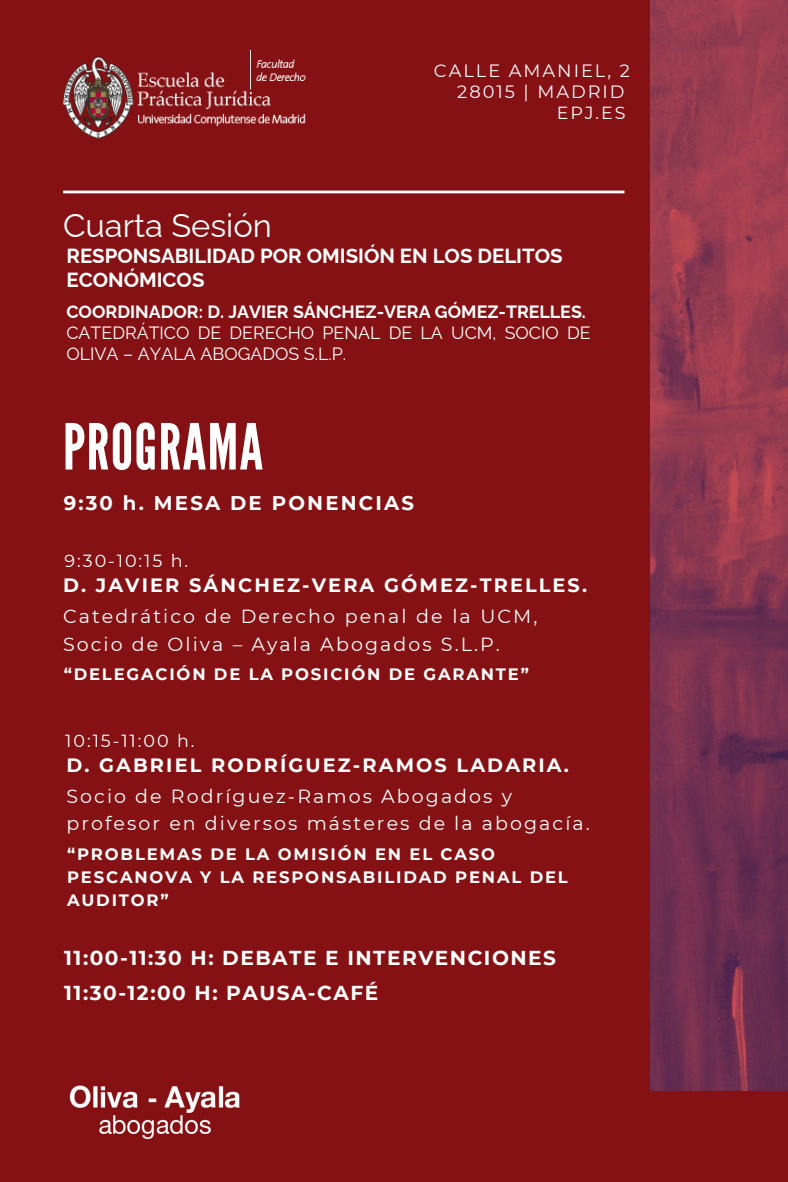
<style>
.page{position:relative;width:788px;height:1182px;background:#fff}
.page>*{position:absolute;margin:0;border:0;box-sizing:border-box;transform-origin:0 0}
.t1{font:63.35px "League Gothic";letter-spacing:.02em;color:#fff}
.t2{font:32.73px "Raleway";color:#fff}
.t3{font:700 20.39px/24.3px "Raleway";color:#fff}
.t4{font:700 20.12px/35.4px "Montserrat";letter-spacing:.075em;color:#fff}
.t5{font:700 19.78px "Montserrat";letter-spacing:.11em;color:#fff}
.t6{font:700 19.25px "Montserrat";letter-spacing:.11em;color:#fff}
.t7{font:18.99px/27.6px "Montserrat";letter-spacing:.11em;color:#fff}
.t8{font:17.76px/21px "Raleway";color:#fff}
.t9{font:700 17.76px "Raleway";color:#fff}
.t10{font:17.76px/21px "Montserrat";letter-spacing:.11em;color:#fbf9ff;text-align:right}
.t11{font:17.5px "Montserrat";letter-spacing:.11em;color:#fff}
.t12{font:700 16.45px/22.9px "Montserrat";letter-spacing:.11em;color:#fff}
</style>
<div class="page">
<img style="left:649px;top:0;width:139px;height:1181px">
<div style="left:0;top:0;width:649px;height:1181px;background:#851114"></div>
<div style="left:0;top:1091px;width:787px;height:90px;background:#851114"></div>
<img style="left:69px;top:1085px;width:171px;height:55px">
<img style="left:63px;top:51px;width:243px;height:88px">
<hr style="left:63px;top:190px;width:561px;height:3px;background:#fff">
<p class="t10" style="left:434px;top:60px;width:197px">CALLE AMANIEL, 2<br>28015 | MADRID</p>
<p class="t2" style="left:63px;top:206px;width:210px">Cuarta Sesión</p>
<p class="t11" style="left:556px;top:102px;width:70px">EPJ.ES</p>
<p class="t3" style="left:66px;top:243px;width:497px">RESPONSABILIDAD POR OMISIÓN EN LOS DELITOS<br>ECONÓMICOS</p>
<p class="t9" style="left:66px;top:301px;width:521px">COORDINADOR: D. JAVIER SÁNCHEZ-VERA GÓMEZ-TRELLES.</p>
<p class="t8" style="left:66px;top:322px;width:525px">CATEDRÁTICO DE DERECHO PENAL DE LA UCM, SOCIO DE<br>OLIVA – AYALA ABOGADOS S.L.P.</p>
<p class="t1" style="left:63px;top:410px;width:202px">PROGRAMA</p>
<p class="t5" style="left:64px;top:491px;width:352px">9:30 h. MESA DE PONENCIAS</p>
<p class="t11" style="left:65px;top:549px;width:125px">9:30-10:15 h.</p>
<p class="t6" style="left:63px;top:573px;width:525px">D. JAVIER SÁNCHEZ-VERA GÓMEZ-TRELLES.</p>
<p class="t7" style="left:63px;top:602px;width:476px">Catedrático de Derecho penal de la UCM,<br>Socio de Oliva – Ayala Abogados S.L.P.</p>
<p class="t12" style="left:64px;top:662px;width:467px">“DELEGACIÓN DE LA POSICIÓN DE GARANTE”</p>
<p class="t11" style="left:65px;top:729px;width:131px">10:15-11:00 h.</p>
<p class="t6" style="left:66px;top:753px;width:504px">D. GABRIEL RODRÍGUEZ-RAMOS LADARIA.</p>
<p class="t7" style="left:66px;top:782px;width:525px">Socio de Rodríguez-Ramos Abogados y profesor en diversos másteres de la abogacía.</p>
<p class="t12" style="left:67px;top:842px;width:502px">“PROBLEMAS DE LA OMISIÓN EN EL CASO<br>PESCANOVA Y LA RESPONSABILIDAD PENAL DEL<br>AUDITOR”</p>
<p class="t4" style="left:64px;top:939px;width:493px">11:00-11:30 H: DEBATE E INTERVENCIONES<br>11:30-12:00 H: PAUSA-CAFÉ</p>
</div>
